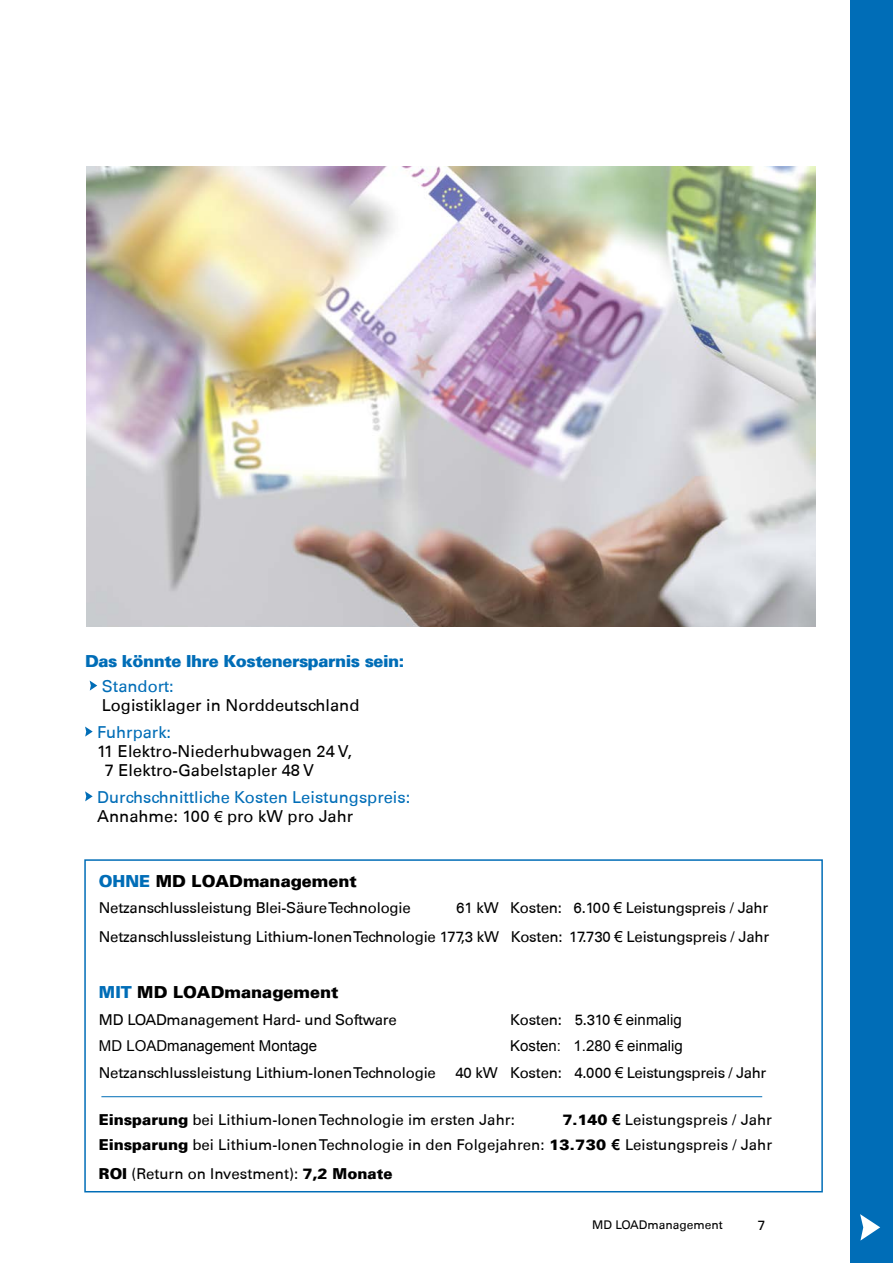
<style>
.page{position:relative;width:893px;height:1263px;background:#fff}
.page>*{position:absolute;margin:0;border:0;box-sizing:border-box;transform-origin:0 0}
.t1{font:16.5px/18.8px "Univers 55 Roman";color:#000}
.t2{font:16.5px/18.8px "Univers 55 Roman";color:#006db7}
.t3{font:900 16.5px "Univers";color:#000}
.t4{font:900 16.5px "Univers";letter-spacing:-.025em;color:#006db7}
.t5{font:15px/28.3px "Univers 55 Roman";letter-spacing:-.015em;color:#000;text-align:right}
.t6{font:15px "Arial";color:#000}
.t7{font:13.5px "Univers 55 Roman";color:#000}
.t8{font:12px "Univers 55 Roman";color:#000}
.s1{color:#000}
.s2{font-family:"Arial";font-size:15px;color:#000}
.s3{color:#006db7}
.s4{font-family:"Arial"}
.s5{font-family:"Univers";font-weight:900}
.s6{font-family:"Arial";font-weight:700}
</style>
<div class="page">
<img style="left:86px;top:167px;width:729px;height:459px">
<div style="left:850px;top:0;width:43px;height:1263px;background:#006db7"></div>
<svg style="left:860px;top:1214px;width:20px;height:26px"></svg>
<svg style="left:90px;top:681px;width:7px;height:10px"></svg>
<svg style="left:85px;top:726px;width:8px;height:11px"></svg>
<svg style="left:85px;top:791px;width:8px;height:10px"></svg>
<div style="left:84px;top:859px;width:739px;height:333px;border:2px solid #006db7"></div>
<hr style="left:101px;top:1096px;width:661px;height:1px;background:#006db7">
<p class="t4" style="left:85px;top:650px;width:321px">Das könnte Ihre Kostenersparnis sein:</p>
<p class="t2" style="left:102px;top:677px;width:74px">Standort:</p>
<p class="t1" style="left:102px;top:696px;width:259px">Logistiklager in Norddeutschland</p>
<p class="t2" style="left:97px;top:723px;width:75px">Fuhrpark:</p>
<p class="t1" style="left:105px;top:742px;width:249px;text-indent:-8px">11 Elektro-Niederhubwagen 24 V,<br>7 Elektro-Gabelstapler 48 V</p>
<p class="t2" style="left:97px;top:788px;width:315px">Durchschnittliche Kosten Leistungspreis:<br><span class="s1">Annahme: 100</span> <span class="s2">€</span> <span class="s1">pro kW pro Jahr</span></p>
<p class="t3" style="left:99px;top:870px;width:260px"><span class="s3">OHNE</span> MD LOADmanagement</p>
<p class="t5" style="left:99px;top:894px;width:313px">Netzanschlussleistung Blei-Säure Technologie</p>
<p class="t5" style="left:99px;top:894px;width:672px">61 kW Kosten: 6.100 <span class="s4">€</span> Leistungspreis / Jahr<br>Netzanschlussleistung Lithium-Ionen Technologie 177,3 kW Kosten: 17.730 <span class="s4">€</span> Leistungspreis / Jahr</p>
<p class="t3" style="left:99px;top:981px;width:241px"><span class="s3">MIT</span> MD LOADmanagement</p>
<p class="t5" style="left:99px;top:1005px;width:299px">MD LOADmanagement Hard- und Software</p>
<p class="t5" style="left:510px;top:1005px;width:173px">Kosten: 5.310 <span class="s4">€ einmalig</span></p>
<p class="t6" style="left:99px;top:1036px;width:220px">MD LOADmanagement Montage</p>
<p class="t6" style="left:510px;top:1036px;width:174px">Kosten: 1.280 € einmalig</p>
<p class="t5" style="left:99px;top:1058px;width:339px">Netzanschlussleistung Lithium-Ionen Technologie</p>
<p class="t5" style="left:455px;top:1058px;width:312px">40 kW Kosten: 4.000 <span class="s4">€</span> Leistungspreis / Jahr</p>
<p class="t5" style="left:99px;top:1105px;width:417px"><span class="s5">Einsparung</span> bei Lithium-Ionen Technologie im ersten Jahr:</p>
<p class="t5" style="left:99px;top:1107px;width:675px;line-height:25px"><span class="s5">7.140</span> <span class="s6">€</span> Leistungspreis / Jahr<br><span class="s5">Einsparung</span> bei Lithium-Ionen Technologie in den Folgejahren: <span class="s5">13.730</span> <span class="s6">€</span> Leistungspreis / Jahr</p>
<p class="t5" style="left:99px;top:1160px;width:295px"><span class="s5">ROI</span> (Return on Investment): <span class="s5">7,2 Monate</span></p>
<p class="t8" style="left:592px;top:1217px;width:132px">MD LOADmanagement</p>
<p class="t7" style="left:758px;top:1217px;width:9px">7</p>
</div>
